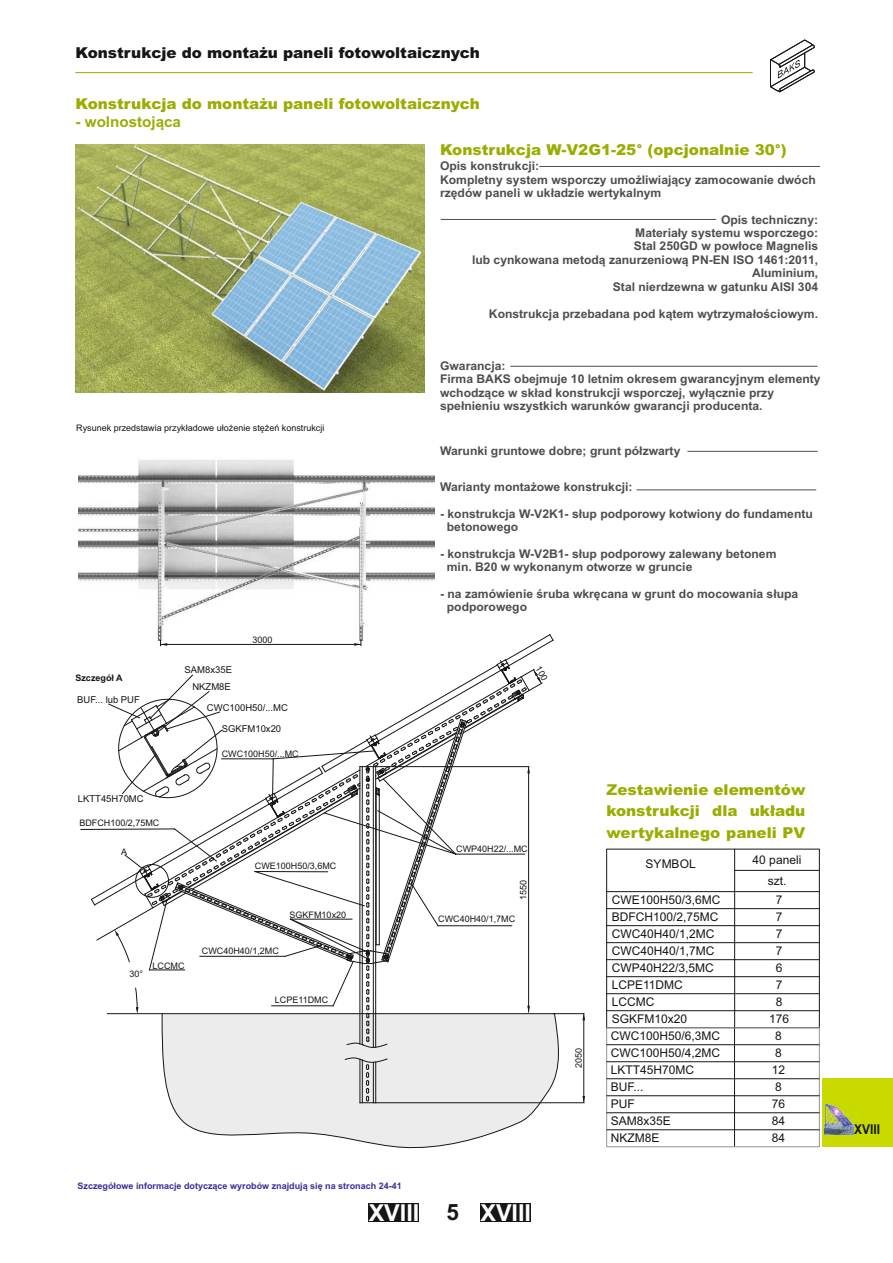
<style>
.page{position:relative;width:893px;height:1263px;background:#fff}
.page>*{position:absolute;margin:0;border:0;box-sizing:border-box;transform-origin:0 0}
.t1{font:700 23.4px "Arial";color:#fff}
.t2{font:700 22.5px "Arial";color:#151616}
.t3{font:900 15px/21.1px "Arial";color:#9aad00;text-align:justify}
.t4{font:900 15px "Arial";color:#151616}
.t5{font:700 15px "Arial";color:#9aad00}
.t6{font:700 13.5px "Arial";color:#151616;scale:.88 1}
.t7{font:700 12px/13.4px "Arial";color:#4e4e4d}
.t8{font:12px/21.3px "Arial";color:#151616;text-align:center}
.t9{font:9.45px "Arial";color:#151616}
.t10{font:9px "Arial";color:#151616}
.t11{font:700 9px "Arial";color:#3c2b99}
.t12{font:700 9px "Arial";color:#151616}
</style>
<div class="page">
<hr style="left:606px;top:849px;width:1px;height:179px;background:#151616">
<hr style="left:734px;top:849px;width:1px;height:179px;background:#151616">
<hr style="left:819px;top:849px;width:1px;height:179px;background:#151616">
<hr style="left:606px;top:1010px;width:213px;height:1px;background:#151616">
<hr style="left:606px;top:993px;width:213px;height:1px;background:#151616">
<hr style="left:606px;top:976px;width:213px;height:1px;background:#151616">
<hr style="left:606px;top:959px;width:213px;height:1px;background:#151616">
<hr style="left:606px;top:942px;width:213px;height:1px;background:#151616">
<hr style="left:606px;top:925px;width:213px;height:1px;background:#151616">
<hr style="left:606px;top:908px;width:213px;height:1px;background:#151616">
<hr style="left:606px;top:891px;width:213px;height:1px;background:#151616">
<hr style="left:735px;top:870px;width:84px;height:1px;background:#151616">
<hr style="left:606px;top:849px;width:213px;height:1px;background:#151616">
<hr style="left:606px;top:1027px;width:1px;height:120px;background:#939498">
<hr style="left:734px;top:1027px;width:1px;height:120px;background:#151616">
<hr style="left:819px;top:1027px;width:1px;height:120px;background:#939498">
<hr style="left:606px;top:1146px;width:213px;height:1px;background:#939498">
<hr style="left:606px;top:1129px;width:213px;height:1px;background:#151616">
<hr style="left:606px;top:1112px;width:213px;height:1px;background:#151616">
<hr style="left:606px;top:1095px;width:213px;height:1px;background:#151616">
<hr style="left:606px;top:1078px;width:213px;height:1px;background:#151616">
<hr style="left:606px;top:1061px;width:213px;height:1px;background:#151616">
<hr style="left:606px;top:1044px;width:213px;height:1px;background:#151616">
<hr style="left:606px;top:1027px;width:213px;height:1px;background:#939498">
<hr style="left:75px;top:72px;width:678px;height:1px;background:#9aad00">
<svg style="left:770px;top:39px;width:45px;height:53px"></svg>
<hr style="left:539px;top:166px;width:281px;height:1px;background:#4e4e4d">
<hr style="left:441px;top:219px;width:275px;height:1px;background:#4e4e4d">
<hr style="left:510px;top:366px;width:308px;height:1px;background:#4e4e4d">
<hr style="left:687px;top:451px;width:131px;height:1px;background:#4e4e4d">
<hr style="left:636px;top:489px;width:180px;height:1px;background:#4e4e4d">
<svg style="left:162px;top:1014px;width:401px;height:135px"></svg>
<img style="left:75px;top:144px;width:349px;height:248px">
<img style="left:78px;top:460px;width:357px;height:174px">
<hr style="left:583px;top:1014px;width:1px;height:89px;background:#151616">
<svg style="left:582px;top:1096px;width:3px;height:7px"></svg>
<svg style="left:582px;top:1014px;width:3px;height:6px"></svg>
<hr style="left:376px;top:1102px;width:208px;height:1px;background:#151616">
<hr style="left:553px;top:1013px;width:31px;height:1px;background:#151616">
<svg style="left:345px;top:1057px;width:42px;height:46px;background:#cbcbcb"></svg>
<div style="left:480px;top:1203px;width:51px;height:18px;background:#151616"></div>
<div style="left:368px;top:1203px;width:51px;height:18px;background:#151616"></div>
<div style="left:822px;top:1078px;width:71px;height:69px;background:#c8da00"></div>
<img style="left:825px;top:1104px;width:28px;height:30px">
<svg style="left:81px;top:634px;width:472px;height:414px"></svg>
<p class="t4" style="left:76px;top:47px;width:406px">Konstrukcje do montażu paneli fotowoltaicznych</p>
<p class="t3" style="left:76px;top:95px;width:406px">Konstrukcja do montażu paneli fotowoltaicznych</p>
<p class="t5" style="left:76px;top:117px;width:107px">- wolnostojąca</p>
<p class="t3" style="left:440px;top:141px;width:348px">Konstrukcja W-V2G1-25° (opcjonalnie 30°)</p>
<p class="t7" style="left:440px;top:160px;width:377px">Opis konstrukcji:<br>Kompletny system wsporczy umożliwiający zamocowanie dwóch rzędów paneli w układzie wertykalnym</p>
<p class="t7" style="left:472px;top:214px;width:348px;text-align:right">Opis techniczny:<br>Materiały systemu wsporczego:<br>Stal 250GD w powłoce Magnelis<br>lub cynkowana metodą zanurzeniową PN-EN ISO 1461:2011,<br>Aluminium,<br>Stal nierdzewna w gatunku AISI 304</p>
<p class="t7" style="left:489px;top:308px;width:331px">Konstrukcja przebadana pod kątem wytrzymałościowym.</p>
<p class="t10" style="left:76px;top:424px;width:250px">Rysunek przedstawia przykładowe ułożenie stężeń konstrukcji</p>
<p class="t12" style="left:75px;top:674px;width:49px">Szczegół A</p>
<p class="t9" style="left:77px;top:696px;width:64px">BUF... lub PUF</p>
<p class="t9" style="left:78px;top:795px;width:67px">LKTT45H70MC</p>
<p class="t10" style="left:79px;top:819px;width:82px">BDFCH100/2,75MC</p>
<p class="t10" style="left:121px;top:848px;width:8px">A</p>
<p class="t9" style="left:185px;top:666px;width:49px">SAM8x35E</p>
<p class="t9" style="left:192px;top:683px;width:40px">NKZM8E</p>
<p class="t10" style="left:252px;top:636px;width:22px">3000</p>
<p class="t9" style="left:207px;top:704px;width:83px">CWC100H50/...MC</p>
<p class="t9" style="left:222px;top:725px;width:61px">SGKFM10x20</p>
<p class="t10" style="left:222px;top:750px;width:79px">CWC100H50/...MC</p>
<p class="t10" style="left:255px;top:863px;width:83px">CWE100H50/3,6MC</p>
<p class="t10" style="left:290px;top:911px;width:58px">SGKFM10x20</p>
<p class="t10" style="left:202px;top:948px;width:79px">CWC40H40/1,2MC</p>
<p class="t10" style="left:129px;top:970px;width:15px">30°</p>
<p class="t10" style="left:153px;top:963px;width:33px">LCCMC</p>
<p class="t10" style="left:275px;top:996px;width:55px">LCPE11DMC</p>
<p class="t11" style="left:78px;top:1182px;width:326px">Szczegółowe informacje dotyczące wyrobów znajdują się na stronach 24-41</p>
<p class="t7" style="left:440px;top:360px;width:382px">Gwarancja:<br>Firma BAKS obejmuje 10 letnim okresem gwarancyjnym elementy wchodzące w skład konstrukcji wsporczej, wyłącznie przy spełnieniu wszystkich warunków gwarancji producenta.</p>
<p class="t7" style="left:440px;top:445px;width:242px">Warunki gruntowe dobre; grunt półzwarty</p>
<p class="t7" style="left:440px;top:481px;width:194px">Warianty montażowe konstrukcji:</p>
<p class="t7" style="left:447px;top:508px;width:367px;text-indent:-7px">- konstrukcja W-V2K1- słup podporowy kotwiony do fundamentu betonowego</p>
<p class="t7" style="left:447px;top:548px;width:331px;text-indent:-7px">- konstrukcja W-V2B1- słup podporowy zalewany betonem min. B20 w wykonanym otworze w gruncie</p>
<p class="t7" style="left:447px;top:588px;width:353px;text-indent:-7px">- na zamówienie śruba wkręcana w grunt do mocowania słupa podporowego</p>
<p class="t10" style="left:456px;top:846px;width:73px">CWP40H22/...MC</p>
<p class="t10" style="left:520px;top:900px;width:22px;rotate:-90deg">1550</p>
<p class="t10" style="left:438px;top:915px;width:79px">CWC40H40/1,7MC</p>
<p class="t10" style="left:575px;top:1068px;width:22px;rotate:-90deg">2050</p>
<p class="t3" style="left:606px;top:781px;width:200px">Zestawienie elementów konstrukcji dla układu wertykalnego paneli PV</p>
<p class="t8" style="left:646px;top:854px;width:52px">SYMBOL</p>
<p class="t8" style="left:753px;top:850px;width:50px">40 paneli szt.</p>
<p class="t8" style="left:612px;top:890px;width:110px">CWE100H50/3,6MC</p>
<p class="t8" style="left:776px;top:890px;width:8px">7</p>
<p class="t8" style="left:612px;top:907px;width:108px">BDFCH100/2,75MC</p>
<p class="t8" style="left:776px;top:907px;width:8px">7</p>
<p class="t8" style="left:612px;top:924px;width:104px">CWC40H40/1,2MC</p>
<p class="t8" style="left:776px;top:924px;width:8px">7</p>
<p class="t8" style="left:612px;top:941px;width:104px">CWC40H40/1,7MC</p>
<p class="t8" style="left:776px;top:941px;width:8px">7</p>
<p class="t8" style="left:612px;top:958px;width:104px">CWP40H22/3,5MC</p>
<p class="t8" style="left:776px;top:958px;width:8px">6</p>
<p class="t8" style="left:612px;top:975px;width:73px">LCPE11DMC</p>
<p class="t8" style="left:776px;top:975px;width:8px">7</p>
<p class="t8" style="left:612px;top:992px;width:44px">LCCMC</p>
<p class="t8" style="left:776px;top:992px;width:8px">8</p>
<p class="t8" style="left:612px;top:1009px;width:77px">SGKFM10x20</p>
<p class="t8" style="left:769px;top:1009px;width:22px">176</p>
<p class="t8" style="left:611px;top:1026px;width:111px">CWC100H50/6,3MC</p>
<p class="t8" style="left:775px;top:1026px;width:8px">8</p>
<p class="t8" style="left:611px;top:1044px;width:111px">CWC100H50/4,2MC</p>
<p class="t8" style="left:775px;top:1044px;width:8px">8</p>
<p class="t8" style="left:611px;top:1061px;width:85px">LKTT45H70MC</p>
<p class="t8" style="left:772px;top:1061px;width:15px">12</p>
<p class="t8" style="left:611px;top:1078px;width:34px">BUF...</p>
<p class="t8" style="left:775px;top:1078px;width:8px">8</p>
<p class="t8" style="left:611px;top:1095px;width:25px">PUF</p>
<p class="t8" style="left:772px;top:1095px;width:15px">76</p>
<p class="t8" style="left:611px;top:1112px;width:62px">SAM8x35E</p>
<p class="t8" style="left:772px;top:1112px;width:15px">84</p>
<p class="t8" style="left:611px;top:1129px;width:50px">NKZM8E</p>
<p class="t8" style="left:772px;top:1129px;width:15px">84</p>
<p class="t1" style="left:369px;top:1203px;width:52px">XVIII</p>
<p class="t1" style="left:480px;top:1203px;width:52px">XVIII</p>
<p class="t2" style="left:446px;top:1204px;width:14px">5</p>
<p class="t6" style="left:854px;top:1124px;width:31px">XVIII</p>
</div>
